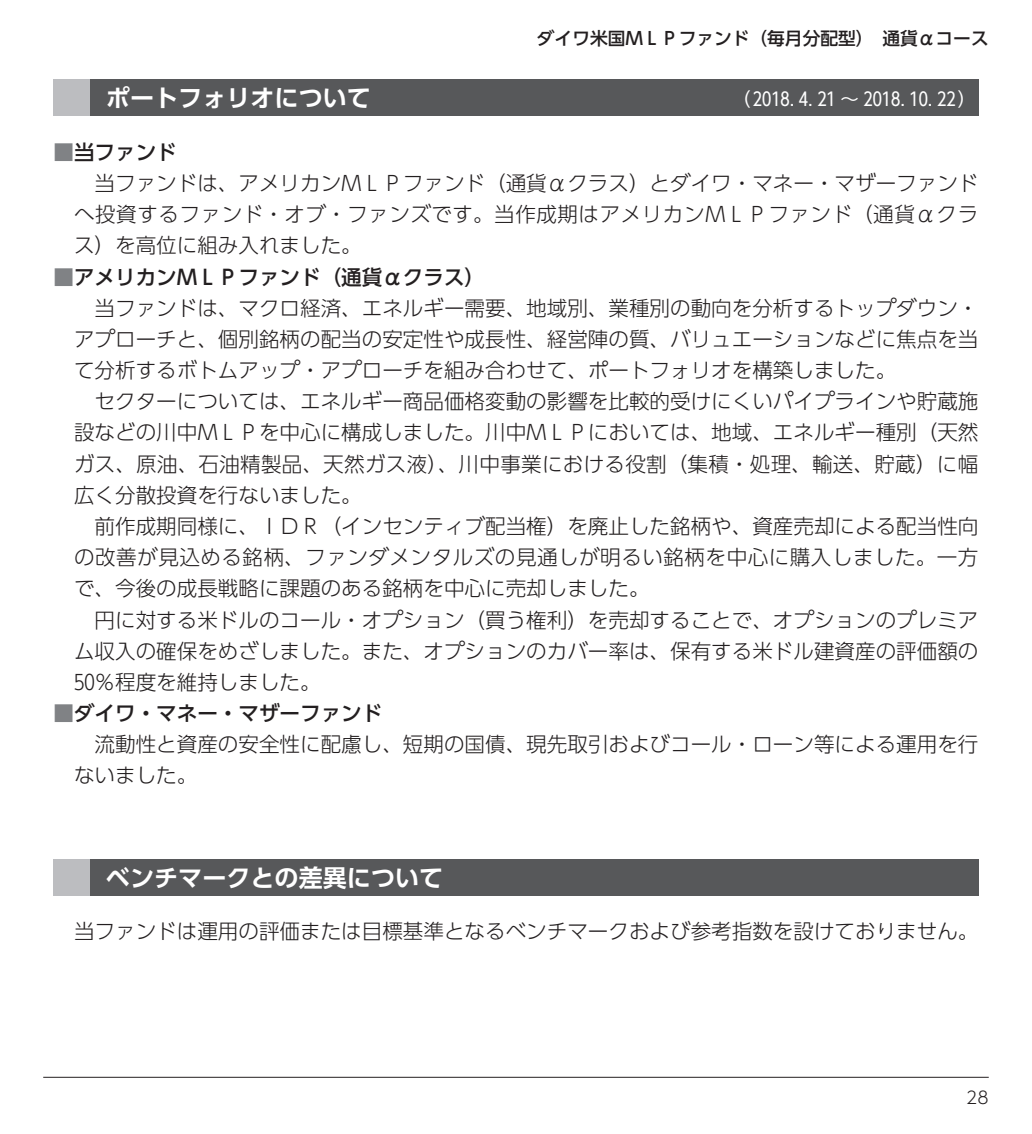
<style>
.page{position:relative;width:1032px;height:1134px;background:#fff}
.page>*{position:absolute;margin:0;border:0;box-sizing:border-box;transform-origin:0 0}
.t1{font:700 24px "UD Shin Go Pro De";color:#fff}
.t2{font:300 20.6px "UD Shin Go Pro";color:#231f20}
.t3{font:300 20.6px "UD Shin Go Pro";letter-spacing:.025em;color:#231f20}
.t4{font:500 20.6px "UD Shin Go Pro";color:#231f20}
.t5{font:18.4px "UD Shin Go Pro";color:#fff}
.t6{font:500 17.8px "UD Shin Go Pro";color:#231f20}
.t7{font:300 17px "UD Shin Go Pro";color:#231f20}
.s1{color:#808285}
</style>
<div class="page">
<hr style="left:43px;top:1077px;width:946px;height:1px;background:#231f20">
<div style="left:54px;top:79px;width:924px;height:37px;background:#57585a"></div>
<div style="left:54px;top:79px;width:36px;height:37px;background:#bcbdc0"></div>
<div style="left:54px;top:859px;width:924px;height:37px;background:#57585a"></div>
<div style="left:54px;top:859px;width:36px;height:37px;background:#bcbdc0"></div>
<p class="t6" style="left:537px;top:24px;width:453px">ダイワ米国ＭＬＰファンド（毎月分配型）　通貨αコース</p>
<p class="t1" style="left:106px;top:78px;width:267px">ポートフォリオについて</p>
<p class="t5" style="left:732px;top:84px;width:246px">（ 2018. 4. 21 ～ 2018. 10. 22）</p>
<p class="t4" style="left:54px;top:135px;width:125px"><span class="s1">■</span>当ファンド</p>
<p class="t2" style="left:95px;top:166px;width:885px">当ファンドは、アメリカンＭＬＰファンド（通貨αクラス）とダイワ・マネー・マザーファンド</p>
<p class="t3" style="left:74px;top:198px;width:906px">へ投資するファンド・オブ・ファンズです。当作成期はアメリカンＭＬＰファンド（通貨αクラ</p>
<p class="t2" style="left:74px;top:229px;width:289px">ス）を高位に組み入れました。</p>
<p class="t4" style="left:54px;top:260px;width:433px"><span class="s1">■</span>アメリカンＭＬＰファンド（通貨αクラス）</p>
<p class="t2" style="left:95px;top:291px;width:885px">当ファンドは、マクロ経済、エネルギー需要、地域別、業種別の動向を分析するトップダウン・</p>
<p class="t2" style="left:74px;top:322px;width:906px">アプローチと、個別銘柄の配当の安定性や成長性、経営陣の質、バリュエーションなどに焦点を当</p>
<p class="t2" style="left:74px;top:354px;width:824px">て分析するボトムアップ・アプローチを組み合わせて、ポートフォリオを構築しました。</p>
<p class="t2" style="left:95px;top:385px;width:885px">セクターについては、エネルギー商品価格変動の影響を比較的受けにくいパイプラインや貯蔵施</p>
<p class="t2" style="left:74px;top:416px;width:906px">設などの川中ＭＬＰを中心に構成しました。川中ＭＬＰにおいては、地域、エネルギー種別（天然</p>
<p class="t2" style="left:74px;top:447px;width:906px">ガス、原油、石油精製品、天然ガス液）、川中事業における役割（集積・処理、輸送、貯蔵）に幅</p>
<p class="t2" style="left:74px;top:478px;width:289px">広く分散投資を行ないました。</p>
<p class="t2" style="left:95px;top:509px;width:885px">前作成期同様に、ＩＤＲ（インセンティブ配当権）を廃止した銘柄や、資産売却による配当性向</p>
<p class="t3" style="left:74px;top:541px;width:906px">の改善が見込める銘柄、ファンダメンタルズの見通しが明るい銘柄を中心に購入しました。一方</p>
<p class="t2" style="left:74px;top:572px;width:577px">で、今後の成長戦略に課題のある銘柄を中心に売却しました。</p>
<p class="t2" style="left:95px;top:603px;width:885px">円に対する米ドルのコール・オプション（買う権利）を売却することで、オプションのプレミア</p>
<p class="t2" style="left:74px;top:634px;width:906px">ム収入の確保をめざしました。また、オプションのカバー率は、保有する米ドル建資産の評価額の</p>
<p class="t2" style="left:74px;top:665px;width:248px">50％程度を維持しました。</p>
<p class="t4" style="left:54px;top:696px;width:330px"><span class="s1">■</span>ダイワ・マネー・マザーファンド</p>
<p class="t2" style="left:95px;top:728px;width:885px">流動性と資産の安全性に配慮し、短期の国債、現先取引およびコール・ローン等による運用を行</p>
<p class="t2" style="left:74px;top:759px;width:125px">ないました。</p>
<p class="t1" style="left:106px;top:858px;width:339px">ベンチマークとの差異について</p>
<p class="t2" style="left:74px;top:915px;width:906px">当ファンドは運用の評価または目標基準となるベンチマークおよび参考指数を設けておりません。</p>
<p class="t7" style="left:966px;top:1083px;width:24px">28</p>
</div>
